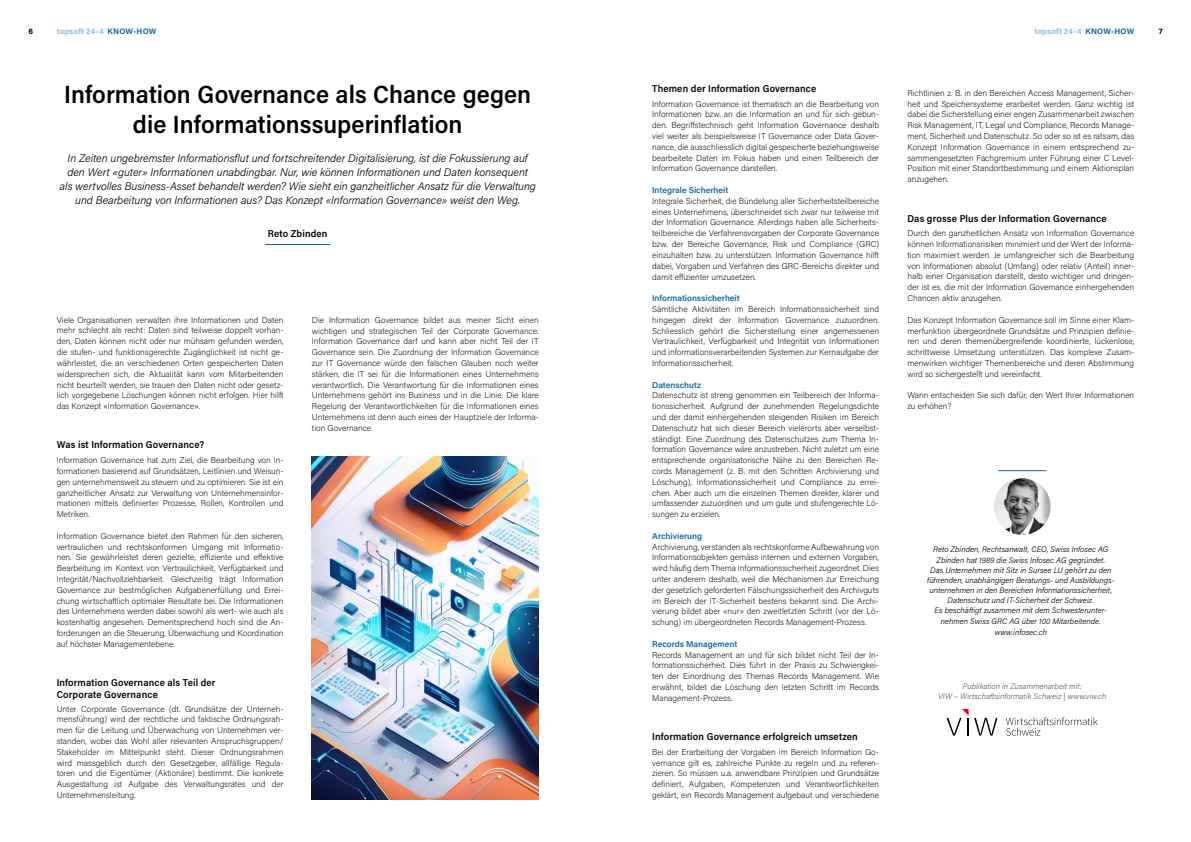
<style>
.page{position:relative;width:1191px;height:842px;background:#fff}
.page>*{position:absolute;margin:0;border:0;box-sizing:border-box;transform-origin:0 0}
.t1{font:600 25px/30px "Acumin Pro Semi Cond";color:#000;text-align:center}
.t2{font:italic 300 11px/14px "Acumin Pro";letter-spacing:-.005em;color:#000;text-align:center}
.t3{font:600 10px/12px "Acumin Pro Semi Cond";letter-spacing:.015em;color:#000}
.t4{font:200 8.5px/10.8px "Acumin Pro";color:#000;text-align:justify}
.t5{font:600 8.5px "Acumin Pro";color:#1267a0}
.t6{font:italic 300 8px/10px "Acumin Pro";color:#000;text-align:center}
.t7{font:italic 300 8px/10px "Acumin Pro";color:#5d5f5e;text-align:center}
.t8{font:700 8px "Acumin Pro";letter-spacing:.015em;color:#90bae1}
.t9{font:700 8px "Acumin Pro";color:#000}
.s1{color:#1267a0}
</style>
<div class="page">
<hr style="left:265px;top:244px;width:65px;height:1px;background:#1267a0">
<img style="left:994px;top:478px;width:56px;height:57px;border-radius:28px">
<hr style="left:998px;top:470px;width:48px;height:1px;background:#1267a0">
<svg style="left:974px;top:718px;width:23px;height:17px"></svg>
<svg style="left:1006px;top:717px;width:91px;height:19px"></svg>
<svg style="left:946px;top:709px;width:22px;height:26px"></svg>
<img style="left:312px;top:456px;width:227px;height:343px">
<p class="t8" style="left:57px;top:26px;width:101px">topsoft 24-4 <span class="s1">KNOW-HOW</span></p>
<p class="t8" style="left:1034px;top:26px;width:101px">topsoft 24-4 <span class="s1">KNOW-HOW</span></p>
<p class="t9" style="left:28px;top:26px;width:6px">6</p>
<p class="t9" style="left:1158px;top:26px;width:5px">7</p>
<h1 class="t1" style="left:64px;top:79px;width:468px">Information Governance als Chance gegen die Informationssuperinflation</h1>
<p class="t2" style="left:60px;top:151px;width:478px">In Zeiten ungebremster Informationsflut und fortschreitender Digitalisierung, ist die Fokussierung auf den Wert «guter» Informationen unabdingbar. Nur, wie können Informationen und Daten konsequent<br>als wertvolles Business-Asset behandelt werden? Wie sieht ein ganzheitlicher Ansatz für die Verwaltung und Bearbeitung von Informationen aus? Das Konzept «Information Governance» weist den Weg.</p>
<p class="t3" style="left:268px;top:227px;width:61px">Reto Zbinden</p>
<p class="t4" style="left:57px;top:314px;width:228px">Viele Organisationen verwalten ihre Informationen und Daten mehr schlecht als recht: Daten sind teilweise doppelt vorhan&shy;den, Daten können nicht oder nur mühsam gefunden werden, die stufen- und funktionsgerechte Zugänglichkeit ist nicht ge&shy;währleistet, die an verschiedenen Orten gespeicherten Daten widersprechen sich, die Aktualität kann vom Mitarbeitenden nicht beurteilt werden, sie trauen den Daten nicht oder gesetz&shy;lich vorgegebene Löschungen können nicht erfolgen. Hier hilft das Konzept «Information Governance».</p>
<p class="t3" style="left:57px;top:438px;width:149px">Was ist Information Governance?</p>
<p class="t4" style="left:57px;top:454px;width:228px">Information Governance hat zum Ziel, die Bearbeitung von In&shy;formationen basierend auf Grundsätzen, Leitlinien und Weisun&shy;gen unternehmensweit zu steuern und zu optimieren. Sie ist ein ganzheitlicher Ansatz zur Verwaltung von Unternehmensinfor&shy;mationen mittels definierter Prozesse, Rollen, Kontrollen und Metriken.</p>
<p class="t4" style="left:57px;top:530px;width:228px">Information Governance bietet den Rahmen für den sicheren, vertraulichen und rechtskonformen Umgang mit Informatio&shy;nen. Sie gewährleistet deren gezielte, effiziente und effektive Bearbeitung im Kontext von Vertraulichkeit, Verfügbarkeit und Integrität/Nachvollziehbarkeit. Gleichzeitig trägt Information Governance zur bestmöglichen Aufgabenerfüllung und Errei&shy;chung wirtschaftlich optimaler Resultate bei. Die Informationen des Unternehmens werden dabei sowohl als wert- wie auch als kostenhaltig angesehen. Dementsprechend hoch sind die An&shy;forderungen an die Steuerung, Überwachung und Koordination auf höchster Managementebene.</p>
<p class="t3" style="left:57px;top:676px;width:160px">Information Governance als Teil der<br>Corporate Governance</p>
<p class="t4" style="left:57px;top:703px;width:228px">Unter Corporate Governance (dt. Grundsätze der Unterneh&shy;mensführung) wird der rechtliche und faktische Ordnungsrah&shy;men für die Leitung und Überwachung von Unternehmen ver&shy;standen, wobei das Wohl aller relevanten Anspruchsgruppen/ Stakeholder im Mittelpunkt steht. Dieser Ordnungsrahmen wird massgeblich durch den Gesetzgeber, allfällige Regula&shy;toren und die Eigentümer (Aktionäre) bestimmt. Die konkrete Ausgestaltung ist Aufgabe des Verwaltungsrates und der Unternehmensleitung.</p>
<p class="t4" style="left:312px;top:314px;width:228px">Die Information Governance bildet aus meiner Sicht einen wichtigen und strategischen Teil der Corporate Governance.<br>Information Governance darf und kann aber nicht Teil der IT Governance sein. Die Zuordnung der Information Governance zur IT Governance würde den falschen Glauben noch weiter stärken, die IT sei für die Informationen eines Unternehmens verantwortlich. Die Verantwortung für die Informationen eines Unternehmens gehört ins Business und in die Linie. Die klare Regelung der Verantwortlichkeiten für die Informationen eines Unternehmens ist denn auch eines der Hauptziele der Informa&shy;tion Governance.</p>
<p class="t3" style="left:652px;top:82px;width:166px">Themen der Information Governance</p>
<p class="t4" style="left:652px;top:98px;width:228px">Information Governance ist thematisch an die Bearbeitung von Informationen bzw. an die Information an und für sich gebun&shy;den. Begriffstechnisch geht Information Governance deshalb viel weiter als beispielsweise IT Governance oder Data Gover&shy;nance, die ausschliesslich digital gespeicherte beziehungsweise bearbeitete Daten im Fokus haben und einen Teilbereich der Information Governance darstellen.</p>
<p class="t5" style="left:652px;top:184px;width:78px">Integrale Sicherheit</p>
<p class="t4" style="left:652px;top:195px;width:228px">Integrale Sicherheit, die Bündelung aller Sicherheitsteilbereiche eines Unternehmens, überschneidet sich zwar nur teilweise mit der Information Governance. Allerdings haben alle Sicherheits&shy;teilbereiche die Verfahrensvorgaben der Corporate Governance bzw. der Bereiche Governance, Risk und Compliance (GRC) einzuhalten bzw. zu unterstützen. Information Governance hilft dabei, Vorgaben und Verfahren des GRC-Bereichs direkter und damit effizienter umzusetzen.</p>
<p class="t5" style="left:652px;top:292px;width:89px">Informationssicherheit</p>
<p class="t4" style="left:652px;top:303px;width:228px">Sämtliche Aktivitäten im Bereich Informationssicherheit sind hingegen direkt der Information Governance zuzuordnen.<br>Schliesslich gehört die Sicherstellung einer angemessenen Vertraulichkeit, Verfügbarkeit und Integrität von Informationen und informationsverarbeitenden Systemen zur Kernaufgabe der Informationssicherheit.</p>
<p class="t5" style="left:652px;top:379px;width:50px">Datenschutz</p>
<p class="t4" style="left:652px;top:390px;width:228px">Datenschutz ist streng genommen ein Teilbereich der Informa&shy;tionssicherheit. Aufgrund der zunehmenden Regelungsdichte und der damit einhergehenden steigenden Risiken im Bereich Datenschutz hat sich dieser Bereich vielerorts aber verselbst&shy;ständigt. Eine Zuordnung des Datenschutzes zum Thema In&shy;formation Governance wäre anzustreben. Nicht zuletzt um eine entsprechende organisatorische Nähe zu den Bereichen Re&shy;cords Management (z. B. mit den Schritten Archivierung und Löschung), Informationssicherheit und Compliance zu errei&shy;chen. Aber auch um die einzelnen Themen direkter, klarer und umfassender zuzuordnen und um gute und stufengerechte Lö&shy;sungen zu erzielen.</p>
<p class="t5" style="left:652px;top:530px;width:51px">Archivierung</p>
<p class="t4" style="left:652px;top:541px;width:228px">Archivierung, verstanden als rechtskonforme Aufbewahrung von Informationsobjekten gemäss internen und externen Vorgaben, wird häufig dem Thema Informationssicherheit zugeordnet. Dies unter anderem deshalb, weil die Mechanismen zur Erreichung der gesetzlich geforderten Fälschungssicherheit des Archivguts im Bereich der IT-Sicherheit bestens bekannt sind. Die Archi&shy;vierung bildet aber «nur» den zweitletzten Schritt (vor der Lö&shy;schung) im übergeordneten Records Management-Prozess.</p>
<p class="t5" style="left:652px;top:638px;width:87px">Records Management</p>
<p class="t4" style="left:652px;top:649px;width:228px">Records Management an und für sich bildet nicht Teil der In&shy;formationssicherheit. Dies führt in der Praxis zu Schwierigkei&shy;ten der Einordnung des Themas Records Management. Wie erwähnt, bildet die Löschung den letzten Schritt im Records Management-Prozess.</p>
<p class="t3" style="left:652px;top:730px;width:207px">Information Governance erfolgreich umsetzen</p>
<p class="t4" style="left:652px;top:746px;width:228px">Bei der Erarbeitung der Vorgaben im Bereich Information Go&shy;vernance gilt es, zahlreiche Punkte zu regeln und zu referen&shy;zieren. So müssen u.a. anwendbare Prinzipien und Grundsätze definiert, Aufgaben, Kompetenzen und Verantwortlichkeiten geklärt, ein Records Management aufgebaut und verschiedene</p>
<p class="t4" style="left:907px;top:87px;width:228px">Richtlinien z. B. in den Bereichen Access Management, Sicher&shy;heit und Speichersysteme erarbeitet werden. Ganz wichtig ist dabei die Sicherstellung einer engen Zusammenarbeit zwischen Risk Management, IT, Legal und Compliance, Records Manage&shy;ment, Sicherheit und Datenschutz. So oder so ist es ratsam, das Konzept Information Governance in einem entsprechend zu&shy;sammengesetzten Fachgremium unter Führung einer C Level-Position mit einer Standortbestimmung und einem Aktionsplan anzugehen.</p>
<p class="t3" style="left:907px;top:212px;width:201px">Das grosse Plus der Information Governance</p>
<p class="t4" style="left:907px;top:228px;width:228px">Durch den ganzheitlichen Ansatz von Information Governance können Informationsrisiken minimiert und der Wert der Informa&shy;tion maximiert werden. Je umfangreicher sich die Bearbeitung von Informationen absolut (Umfang) oder relativ (Anteil) inner&shy;halb einer Organisation darstellt, desto wichtiger und dringen&shy;der ist es, die mit der Information Governance einhergehenden Chancen aktiv anzugehen.</p>
<p class="t4" style="left:907px;top:314px;width:228px">Das Konzept Information Governance soll im Sinne einer Klam&shy;merfunktion übergeordnete Grundsätze und Prinzipien definie&shy;ren und deren themenübergreifende koordinierte, lückenlose, schrittweise Umsetzung unterstützen. Das komplexe Zusam&shy;menwirken wichtiger Themenbereiche und deren Abstimmung wird so sichergestellt und vereinfacht.</p>
<p class="t4" style="left:907px;top:390px;width:228px">Wann entscheiden Sie sich dafür, den Wert Ihrer Informationen zu erhöhen?</p>
<p class="t6" style="left:933px;top:543px;width:177px;line-height:11.4px">Reto Zbinden, Rechtsanwalt, CEO, Swiss Infosec AG<br>Zbinden hat 1989 die Swiss Infosec AG gegründet.</p>
<p class="t6" style="left:927px;top:565px;width:189px">Das Unternehmen mit Sitz in Sursee LU gehört zu den führenden, unabhängigen Beratungs- und Ausbildungs&shy;unternehmen in den Bereichen Informationssicherheit, Datenschutz und IT-Sicherheit der Schweiz.<br>Es beschäftigt zusammen mit dem Schwesterunter&shy;nehmen Swiss GRC AG über 100 Mitarbeitende.</p>
<p class="t6" style="left:994px;top:627px;width:54px">www.infosec.ch</p>
<p class="t7" style="left:938px;top:680px;width:170px">Publikation in Zusammenarbeit mit:<br>VIW – Wirtschaftsinformatik Schweiz | www.viw.ch</p>
</div>
